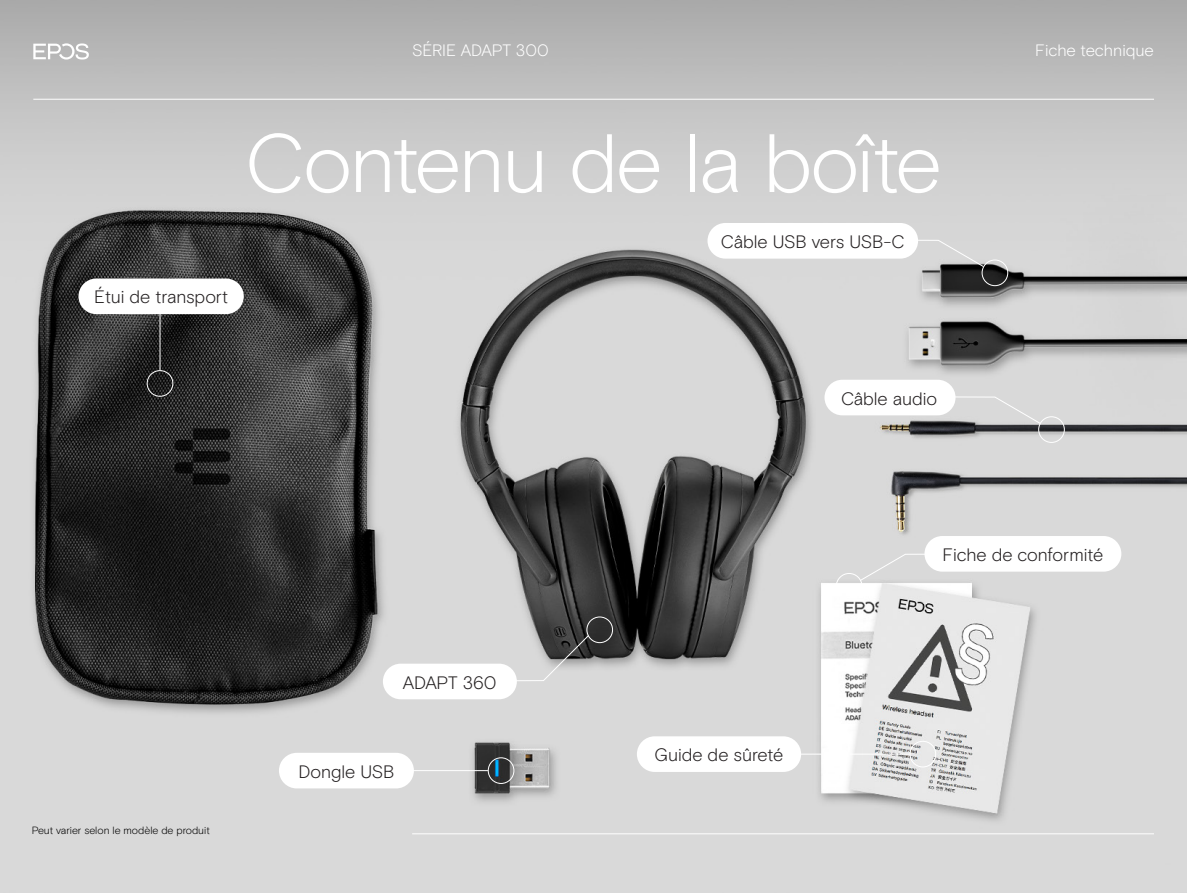
<style>
.page{position:relative;width:1187px;height:893px;background:#fff}
.page>*{position:absolute;margin:0;border:0;box-sizing:border-box;transform-origin:0 0}
.EPOS_headline_32_regular{font:300 82.5px "EPOS Basis";letter-spacing:-.03em;color:#fff}
.t1{font:300 18px "EPOS Basis";letter-spacing:-.005em;color:#231f20}
.t2{font:300 16.5px "EPOS Basis";letter-spacing:-.005em;color:#fff}
.t3{font:300 10.5px "EPOS Basis";color:#000}
</style>
<div class="page">
<img style="left:0;top:0;width:1186px;height:893px">
<svg style="left:33px;top:43px;width:56px;height:17px"></svg>
<hr style="left:33px;top:99px;width:1120px;height:1px;background:#fff">
<hr style="left:412px;top:833px;width:741px;height:1px;background:#fff">
<div style="left:586px;top:617px;width:27px;height:26px;border:1px solid #fff;border-radius:50%"></div>
<svg style="left:467px;top:634px;width:122px;height:48px;background:#b2b2b2"></svg>
<div style="left:383px;top:664px;width:134px;height:35px;background:#fff;border-radius:18px"></div>
<div style="left:78px;top:279px;width:166px;height:35px;background:#fff;border-radius:18px"></div>
<div style="left:147px;top:370px;width:26px;height:27px;border:1px solid #fff;border-radius:50%"></div>
<hr style="left:160px;top:306px;width:1px;height:64px;background:#fff">
<svg style="left:918px;top:396px;width:122px;height:28px;background:#d0d0d0"></svg>
<div style="left:1038px;top:416px;width:26px;height:27px;border:1px solid #fff;border-radius:50%"></div>
<div style="left:824px;top:380px;width:131px;height:35px;background:#fff;border-radius:18px"></div>
<svg style="left:861px;top:239px;width:123px;height:29px;background:#cbcbcb"></svg>
<div style="left:981px;top:260px;width:26px;height:26px;border:1px solid #fff;border-radius:50%"></div>
<div style="left:707px;top:223px;width:211px;height:36px;background:#fff;border-radius:18px"></div>
<div style="left:488px;top:757px;width:26px;height:27px;border:1px solid #fff;border-radius:50%"></div>
<hr style="left:352px;top:770px;width:136px;height:1px;background:#fff">
<div style="left:279px;top:753px;width:135px;height:35px;background:#fff;border-radius:18px"></div>
<div style="left:836px;top:573px;width:26px;height:26px;border:1px solid #fff;border-radius:50%"></div>
<div style="left:859px;top:553px;width:122px;height:28px;background:#d9d9d9"></div>
<div style="left:924px;top:536px;width:197px;height:36px;background:#fff;border-radius:18px"></div>
<div style="left:909px;top:741px;width:26px;height:26px;border:1px solid #fff;border-radius:50%"></div>
<hr style="left:773px;top:754px;width:136px;height:1px;background:#fff">
<div style="left:637px;top:736px;width:164px;height:36px;background:#fff;border-radius:18px"></div>
<p class="t2" style="left:412px;top:41px;width:138px">SÉRIE ADAPT 300</p>
<p class="t2" style="left:1035px;top:41px;width:120px">Fiche technique</p>
<p class="t1" style="left:94px;top:287px;width:136px">Étui de transport</p>
<p class="EPOS_headline_32_regular" style="left:245px;top:115px;width:698px">Contenu de la boîte</p>
<p class="t1" style="left:721px;top:231px;width:185px">Câble USB vers USB-C</p>
<p class="t1" style="left:841px;top:388px;width:98px">Câble audio</p>
<p class="t3" style="left:32px;top:824px;width:180px">Peut varier selon le modèle de produit</p>
<p class="t1" style="left:403px;top:672px;width:95px">ADAPT 360</p>
<p class="t1" style="left:298px;top:761px;width:97px">Dongle USB</p>
<p class="t1" style="left:654px;top:744px;width:130px">Guide de sûreté</p>
<p class="t1" style="left:942px;top:544px;width:162px">Fiche de conformité</p>
</div>
